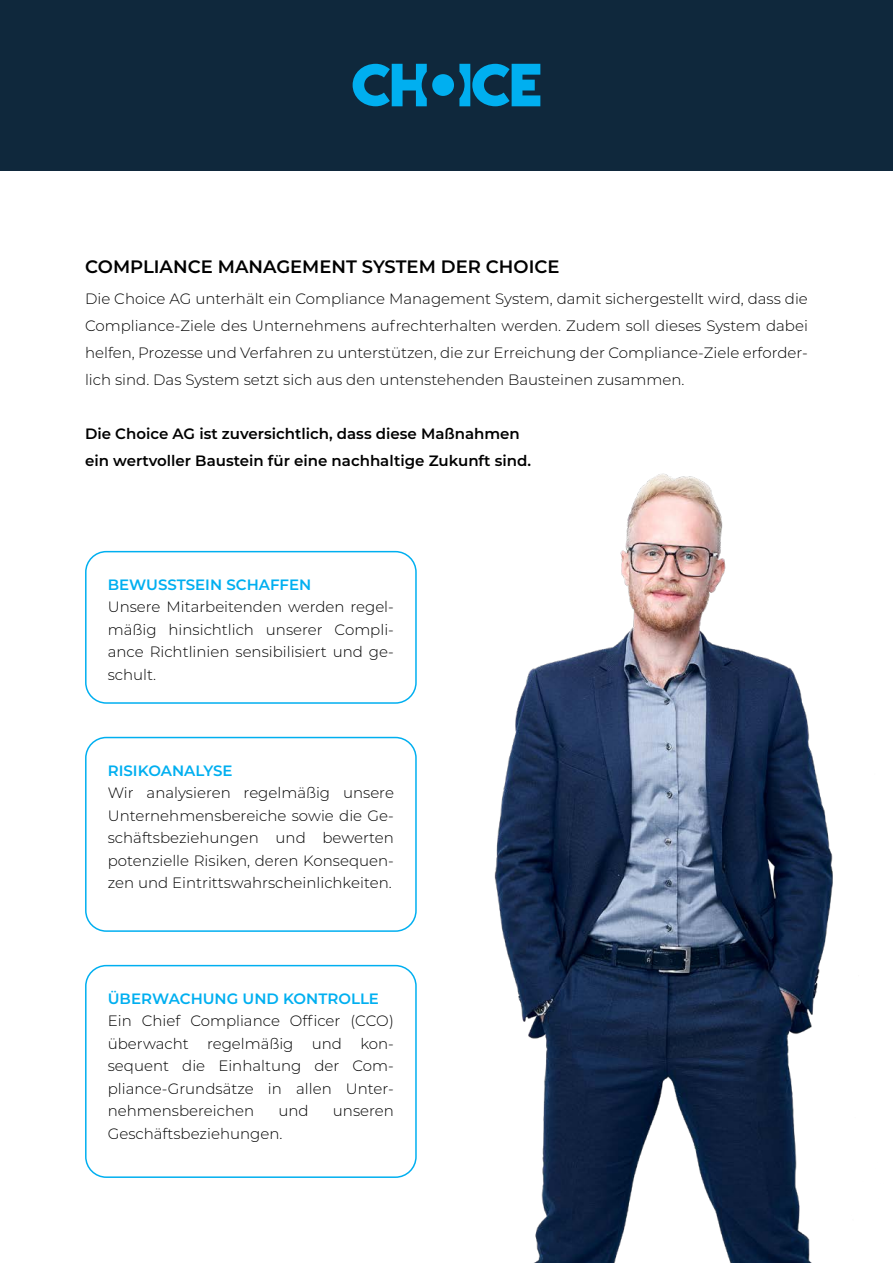
<style>
.page{position:relative;width:893px;height:1263px;background:#fff}
.page>*{position:absolute;margin:0;border:0;box-sizing:border-box;transform-origin:0 0}
.t1{font:600 18px "Montserrat";color:#000}
.t2{font:300 15px/22.5px "Montserrat";color:#000;text-align:justify}
.t3{font:600 15px/27px "Montserrat";color:#000}
.t4{font:600 15px "Montserrat";color:#00aff0}
</style>
<div class="page">
<div style="left:0;top:0;width:893px;height:170px;background:#0f283c"></div>
<div style="left:432px;top:74px;width:22px;height:22px;background:#00aff0;border-radius:50%"></div>
<svg style="left:353px;top:64px;width:74px;height:42px"></svg>
<svg style="left:459px;top:64px;width:81px;height:42px"></svg>
<div style="left:85px;top:551px;width:332px;height:153px;border:2px solid #00aff0;border-radius:21px"></div>
<div style="left:85px;top:965px;width:332px;height:213px;border:2px solid #00aff0;border-radius:21px"></div>
<div style="left:85px;top:737px;width:332px;height:195px;border:2px solid #00aff0;border-radius:21px"></div>
<img style="left:494px;top:473px;width:339px;height:790px">
<p class="t1" style="left:85px;top:253px;width:476px">COMPLIANCE MANAGEMENT SYSTEM DER CHOICE</p>
<p class="t2" style="left:85px;top:284px;width:724px;line-height:27px">Die Choice AG unterhält ein Compliance Management System, damit sichergestellt wird, dass die Compliance-Ziele des Unternehmens aufrechterhalten werden. Zudem soll dieses System dabei helfen, Prozesse und Verfahren zu unterstützen, die zur Erreichung der Compliance-Ziele erforder&shy;lich sind. Das System setzt sich aus den untenstehenden Bausteinen zusammen.</p>
<p class="t3" style="left:85px;top:419px;width:447px">Die Choice AG ist zuversichtlich, dass diese Maßnahmen ein wertvoller Baustein für eine nachhaltige Zukunft sind.</p>
<p class="t4" style="left:108px;top:574px;width:205px">BEWUSSTSEIN SCHAFFEN</p>
<p class="t2" style="left:108px;top:595px;width:288px">Unsere Mitarbeitenden werden regel&shy;mäßig hinsichtlich unserer Compli&shy;ance Richtlinien sensibilisiert und ge&shy;schult.</p>
<p class="t4" style="left:108px;top:760px;width:126px">RISIKOANALYSE</p>
<p class="t2" style="left:108px;top:781px;width:288px">Wir analysieren regelmäßig unsere Unternehmensbereiche sowie die Ge&shy;schäftsbeziehungen und bewerten potenzielle Risiken, deren Konsequen&shy;zen und Eintrittswahrscheinlichkeiten.</p>
<p class="t4" style="left:108px;top:988px;width:273px">ÜBERWACHUNG UND KONTROLLE</p>
<p class="t2" style="left:108px;top:1009px;width:288px">Ein Chief Compliance Officer (CCO) überwacht regelmäßig und kon&shy;sequent die Einhaltung der Com&shy;pliance-Grundsätze in allen Unter&shy;nehmensbereichen</p>
<p class="t2" style="left:278px;top:1099px;width:32px">und</p>
<p class="t2" style="left:333px;top:1099px;width:63px">unseren</p>
<p class="t2" style="left:108px;top:1121px;width:176px">Geschäftsbeziehungen.</p>
</div>
